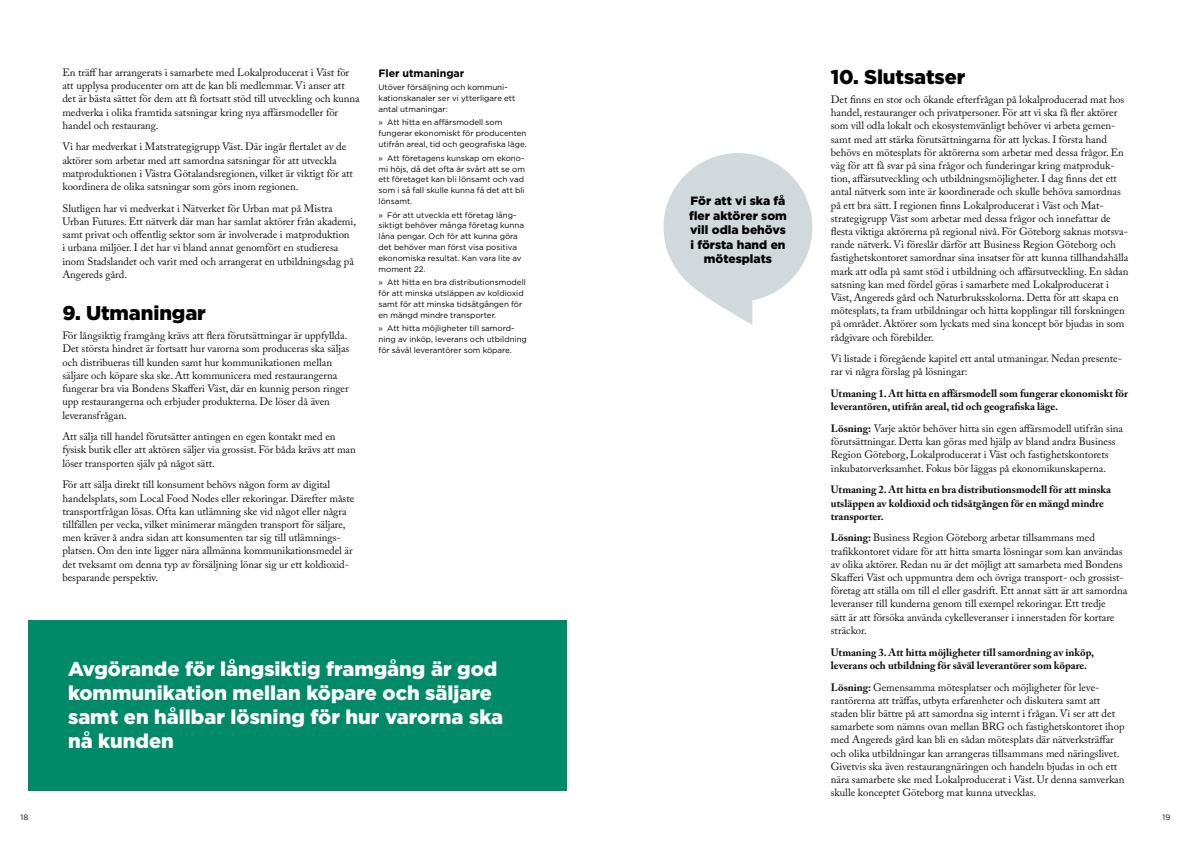
<style>
.page{position:relative;width:1191px;height:842px;background:#fff}
.page>*{position:absolute;margin:0;border:0;box-sizing:border-box;transform-origin:0 0}
.t1{font:900 20px/24px "Gotham";color:#fff}
.Rubrik_3{font:900 20px "Gotham";letter-spacing:-.005em;color:#000}
.Citat{font:900 12px/14.5px "Gotham";color:#000;text-align:center}
.Brödtext{font:10.7px/13.2px "Adobe Caslon Pro";letter-spacing:-.005em;color:#0f0f0f}
.Brödtext-2{font:700 10.7px/13.2px "Adobe Caslon Pro";color:#0f0f0f}
.Rubrik_5{font:700 10.7px "Gotham";letter-spacing:-.005em;color:#000}
.Gotham_Book{font:8px/10.8px "Gotham";color:#000}
.t2{font:7.8px "Gotham";color:#000}
.s1{font-weight:700}
</style>
<div class="page">
<div style="left:28px;top:620px;width:539px;height:170px;background:#008a68"></div>
<svg style="left:663px;top:153px;width:149px;height:171px"></svg>
<p class="Brödtext" style="left:62px;top:66px;width:299px">En träff har arrangerats i samarbete med Lokalproducerat i Väst för att upplysa producenter om att de kan bli medlemmar. Vi anser att det är bästa sättet för dem att få fortsatt stöd till utveckling och kunna medverka i olika framtida satsningar kring nya affärsmodeller för handel och restaurang.</p>
<p class="Brödtext" style="left:62px;top:140px;width:292px">Vi har medverkat i Matstrategigrupp Väst. Där ingår flertalet av de aktörer som arbetar med att samordna satsningar för att utveckla matproduktionen i Västra Götalandsregionen, vilket är viktigt för att koordinera de olika satsningar som görs inom regionen.</p>
<p class="Brödtext" style="left:62px;top:201px;width:295px">Slutligen har vi medverkat i Nätverket för Urban mat på Mistra Urban Futures. Ett nätverk där man har samlat aktörer från akademi, samt privat och offentlig sektor som är involverade i matproduktion<br>i urbana miljöer. I det har vi bland annat genomfört en studieresa inom Stadslandet och varit med och arrangerat en utbildningsdag på Angereds gård.</p>
<h3 class="Rubrik_3" style="left:62px;top:300px;width:145px">9. Utmaningar</h3>
<p class="Brödtext" style="left:62px;top:329px;width:288px">För långsiktig framgång krävs att flera förutsättningar är uppfyllda.<br>Det största hindret är fortsatt hur varorna som produceras ska säljas och distribueras till kunden samt hur kommunikationen mellan säljare och köpare ska ske. Att kommunicera med restaurangerna fungerar bra via Bondens Skafferi Väst, där en kunnig person ringer upp restaurangerna och erbjuder produkterna. De löser då även leveransfrågan.</p>
<p class="Brödtext" style="left:62px;top:430px;width:295px">Att sälja till handel förutsätter antingen en egen kontakt med en fysisk butik eller att aktören säljer via grossist. För båda krävs att man löser transporten själv på något sätt.</p>
<p class="Brödtext" style="left:62px;top:478px;width:293px">För att sälja direkt till konsument behövs någon form av digital handelsplats, som Local Food Nodes eller rekoringar. Därefter måste transportfrågan lösas. Ofta kan utlämning ske vid något eller några tillfällen per vecka, vilket minimerar mängden transport för säljare, men kräver å andra sidan att konsumenten tar sig till utlämnings&shy;platsen. Om den inte ligger nära allmänna kommunikationsmedel är det tveksamt om denna typ av försäljning lönar sig ur ett koldioxid&shy;besparande perspektiv.</p>
<h5 class="Rubrik_5" style="left:378px;top:66px;width:87px">Fler utmaningar</h5>
<p class="Gotham_Book" style="left:378px;top:82px;width:138px">Utöver försäljning och kommuni&shy;kationskanaler ser vi ytterligare ett antal utmaningar:</p>
<p class="Gotham_Book" style="left:378px;top:117px;width:150px">» Att hitta en affärsmodell som fungerar ekonomiskt för producenten utifrån areal, tid och geografiska läge.</p>
<p class="Gotham_Book" style="left:378px;top:152px;width:148px;text-align:justify">» Att företagens kunskap om ekono&shy;mi höjs, då det ofta är svårt att se om ett företaget kan bli lönsamt och vad som i så fall skulle kunna få det att bli lönsamt.</p>
<p class="Gotham_Book" style="left:378px;top:209px;width:147px">» För att utveckla ett företag lång&shy;siktigt behöver många företag kunna låna pengar. Och för att kunna göra det behöver man först visa positiva ekonomiska resultat. Kan vara lite av moment 22.</p>
<p class="Gotham_Book" style="left:378px;top:277px;width:149px">» Att hitta en bra distributionsmodell för att minska utsläppen av koldioxid samt för att minska tidsåtgången för en mängd mindre transporter.</p>
<p class="Gotham_Book" style="left:378px;top:323px;width:150px">» Att hitta möjligheter till samord&shy;ning av inköp, leverans och utbildning för såväl leverantörer som köpare.</p>
<p class="t1" style="left:68px;top:657px;width:437px">Avgörande för långsiktig framgång är god kommunikation mellan köpare och säljare samt en hållbar lösning för hur varorna ska nå kunden</p>
<p class="Citat" style="left:689px;top:194px;width:99px">För att vi ska få fler aktörer som vill odla behövs i första hand en mötesplats</p>
<h3 class="Rubrik_3" style="left:831px;top:63px;width:136px">10. Slutsatser</h3>
<p class="Brödtext" style="left:831px;top:93px;width:299px">Det finns en stor och ökande efterfrågan på lokalproducerad mat hos handel, restauranger och privatpersoner. För att vi ska få fler aktörer som vill odla lokalt och ekosystemvänligt behöver vi arbeta gemen&shy;samt med att stärka förutsättningarna för att lyckas. I första hand behövs en mötesplats för aktörerna som arbetar med dessa frågor. En väg för att få svar på sina frågor och funderingar kring matproduk&shy;tion, affärsutveckling och utbildningsmöjligheter. I dag finns det ett antal nätverk som inte är koordinerade och skulle behöva samordnas på ett bra sätt. I regionen finns Lokalproducerat i Väst och Mat&shy;strategigrupp Väst som arbetar med dessa frågor och innefattar de flesta viktiga aktörerna på regional nivå. För Göteborg saknas motsva&shy;rande nätverk. Vi föreslår därför att Business Region Göteborg och fastighetskontoret samordnar sina insatser för att kunna tillhandahålla mark att odla på samt stöd i utbildning och affärsutveckling. En sådan satsning kan med fördel göras i samarbete med Lokalproducerat i Väst, Angereds gård och Naturbruksskolorna. Detta för att skapa en mötesplats, ta fram utbildningar och hitta kopplingar till forskningen på området. Aktörer som lyckats med sina koncept bör bjudas in som rådgivare och förebilder.</p>
<p class="Brödtext" style="left:831px;top:352px;width:293px">Vi listade i föregående kapitel ett antal utmaningar. Nedan presente&shy;rar vi några förslag på lösningar:</p>
<p class="Brödtext-2" style="left:831px;top:387px;width:299px">Utmaning 1. Att hitta en affärsmodell som fungerar ekonomiskt för leverantören, utifrån areal, tid och geografiska läge.</p>
<p class="Brödtext" style="left:831px;top:422px;width:294px"><span class="s1">Lösning:</span> Varje aktör behöver hitta sin egen affärsmodell utifrån sina förutsättningar. Detta kan göras med hjälp av bland andra Business Region Göteborg, Lokalproducerat i Väst och fastighetskontorets inkubatorverksamhet. Fokus bör läggas på ekonomikunskaperna.</p>
<p class="Brödtext-2" style="left:831px;top:483px;width:282px">Utmaning 2. Att hitta en bra distributionsmodell för att minska utsläppen av koldioxid och tidsåtgången för en mängd mindre transporter.</p>
<p class="Brödtext" style="left:831px;top:531px;width:298px"><span class="s1">Lösning:</span> Business Region Göteborg arbetar tillsammans med trafikkontoret vidare för att hitta smarta lösningar som kan användas av olika aktörer. Redan nu är det möjligt att samarbeta med Bondens Skafferi Väst och uppmuntra dem och övriga transport- och grossist&shy;företag att ställa om till el eller gasdrift. Ett annat sätt är att samordna leveranser till kunderna genom till exempel rekoringar. Ett tredje<br>sätt är att försöka använda cykelleveranser i innerstaden för kortare sträckor.</p>
<p class="Brödtext-2" style="left:831px;top:645px;width:265px">Utmaning 3. Att hitta möjligheter till samordning av inköp, leverans och utbildning för såväl leverantörer som köpare.</p>
<p class="Brödtext" style="left:831px;top:680px;width:295px"><span class="s1">Lösning:</span> Gemensamma mötesplatser och möjligheter för leve&shy;rantörerna att träffas, utbyta erfarenheter och diskutera samt att staden blir bättre på att samordna sig internt i frågan. Vi ser att det samarbete som nämns ovan mellan BRG och fastighetskontoret ihop med Angereds gård kan bli en sådan mötesplats där nätverksträffar och olika utbildningar kan arrangeras tillsammans med näringslivet.<br>Givetvis ska även restaurangnäringen och handeln bjudas in och ett nära samarbete ske med Lokalproducerat i Väst. Ur denna samverkan skulle konceptet Göteborg mat kunna utvecklas.</p>
<p class="t2" style="left:21px;top:812px;width:9px">18</p>
<p class="t2" style="left:1162px;top:812px;width:9px">19</p>
</div>
